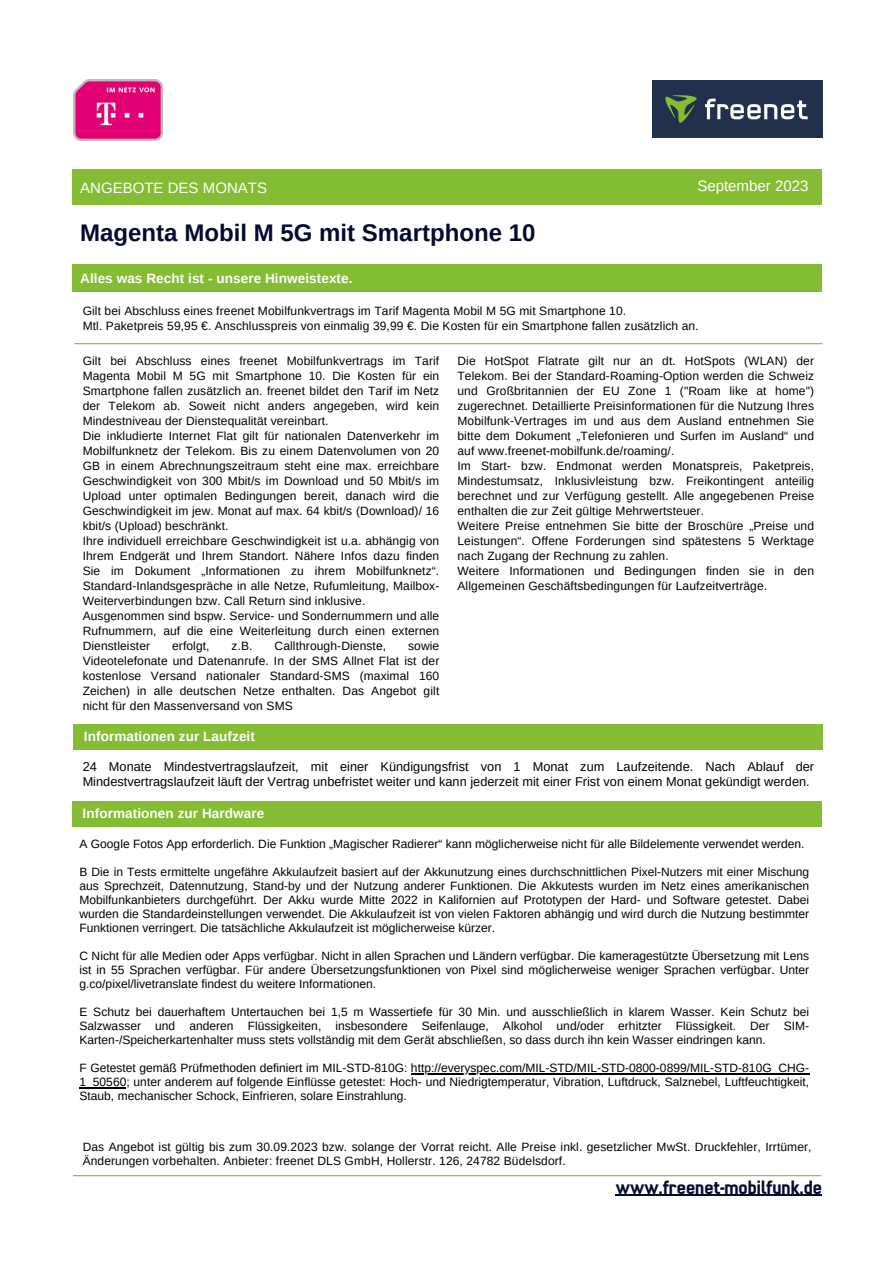
<style>
.page{position:relative;width:894px;height:1264px;background:#fff}
.page>*{position:absolute;margin:0;border:0;box-sizing:border-box;transform-origin:0 0}
.t1{font:700 24px "Arimo";color:#050a30}
.t2{font:500 18px "Q Type Freenet Comp";color:#050a30}
.t3{font:15px "Arimo";color:#fff}
.t4{font:700 13.5px "Arimo";letter-spacing:.005em;color:#fff}
.t5{font:12.75px/14.9px "Arimo";color:#000}
.t6{font:12px/15px "Arimo";letter-spacing:.01em;color:#000;text-align:justify}
</style>
<div class="page">
<div style="left:72px;top:169px;width:749px;height:36px;background:#84bc34"></div>
<div style="left:652px;top:80px;width:170px;height:58px;background:#21314d"></div>
<svg style="left:665px;top:95px;width:32px;height:28px"></svg>
<svg style="left:705px;top:99px;width:102px;height:20px"></svg>
<hr style="left:615px;top:1194px;width:206px;height:1px;background:#050a30">
<div style="left:72px;top:265px;width:749px;height:27px;background:#84bc34"></div>
<div style="left:74px;top:724px;width:748px;height:25px;background:#84bc34"></div>
<hr style="left:73px;top:1175px;width:748px;height:1px;background:#84bc34">
<img style="left:73px;top:79px;width:89px;height:62px">
<hr style="left:74px;top:343px;width:748px;height:1px;background:#84bc34">
<div style="left:72px;top:801px;width:749px;height:26px;background:#84bc34"></div>
<hr style="left:411px;top:1073px;width:398px;height:1px;background:#000">
<hr style="left:79px;top:1087px;width:47px;height:1px;background:#000">
<p class="t3" style="left:80px;top:179px;width:188px">ANGEBOTE DES MONATS</p>
<p class="t1" style="left:80px;top:219px;width:456px">Magenta Mobil M 5G mit Smartphone 10</p>
<p class="t4" style="left:80px;top:271px;width:274px">Alles was Recht ist - unsere Hinweistexte.</p>
<p class="t3" style="left:697px;top:177px;width:112px">September 2023</p>
<p class="t6" style="left:83px;top:303px;width:545px">Gilt bei Abschluss eines freenet Mobilfunkvertrags im Tarif Magenta Mobil M 5G mit Smartphone 10.</p>
<p class="t6" style="left:83px;top:318px;width:617px">Mtl. Paketpreis 59,95 €. Anschlusspreis von einmalig 39,99 €. Die Kosten für ein Smartphone fallen zusätzlich an.</p>
<p class="t6" style="left:83px;top:353px;width:358px">Gilt bei Abschluss eines freenet Mobilfunkvertrags im Tarif Magenta Mobil M 5G mit Smartphone 10. Die Kosten für ein Smartphone fallen zusätzlich an. freenet bildet den Tarif im Netz der Telekom ab. Soweit nicht anders angegeben, wird kein Mindestniveau der Dienstequalität vereinbart.</p>
<p class="t6" style="left:83px;top:428px;width:358px">Die inkludierte Internet Flat gilt für nationalen Datenverkehr im Mobilfunknetz der Telekom. Bis zu einem Datenvolumen von 20<br>GB in einem Abrechnungszeitraum steht eine max. erreichbare Geschwindigkeit von 300 Mbit/s im Download und 50 Mbit/s im Upload unter optimalen Bedingungen bereit, danach wird die Geschwindigkeit im jew. Monat auf max. 64 kbit/s (Download)/ 16 kbit/s (Upload) beschränkt.</p>
<p class="t6" style="left:83px;top:533px;width:358px">Ihre individuell erreichbare Geschwindigkeit ist u.a. abhängig von Ihrem Endgerät und Ihrem Standort. Nähere Infos dazu finden Sie im Dokument „Informationen zu ihrem Mobilfunknetz“.<br>Standard-Inlandsgespräche in alle Netze, Rufumleitung, Mailbox-Weiterverbindungen bzw. Call Return sind inklusive.</p>
<p class="t6" style="left:83px;top:608px;width:358px">Ausgenommen sind bspw. Service- und Sondernummern und alle Rufnummern, auf die eine Weiterleitung durch einen externen Dienstleister</p>
<p class="t6" style="left:83px;top:638px;width:358px;text-indent:325px">sowie Videotelefonate und Datenanrufe. In der SMS Allnet Flat ist der kostenlose Versand nationaler Standard-SMS (maximal 160<br>Zeichen) in alle deutschen Netze enthalten. Das Angebot gilt nicht für den Massenversand von SMS</p>
<p class="t6" style="left:172px;top:638px;width:39px">erfolgt,</p>
<p class="t6" style="left:231px;top:638px;width:23px">z.B.</p>
<p class="t6" style="left:274px;top:638px;width:113px">Callthrough-Dienste,</p>
<p class="t4" style="left:84px;top:728px;width:172px">Informationen zur Laufzeit</p>
<p class="t6" style="left:457px;top:353px;width:358px">Die HotSpot Flatrate gilt nur an dt. HotSpots (WLAN) der Telekom. Bei der Standard-Roaming-Option werden die Schweiz und Großbritannien der EU Zone 1 ("Roam like at home") zugerechnet. Detaillierte Preisinformationen für die Nutzung Ihres Mobilfunk-Vertrages im und aus dem Ausland entnehmen Sie bitte dem Dokument „Telefonieren und Surfen im Ausland“ und auf www.freenet-mobilfunk.de/roaming/.</p>
<p class="t6" style="left:457px;top:458px;width:358px">Im Start- bzw. Endmonat werden Monatspreis, Paketpreis, Mindestumsatz, Inklusivleistung bzw. Freikontingent anteilig berechnet und zur Verfügung gestellt. Alle angegebenen Preise enthalten die zur Zeit gültige Mehrwertsteuer.</p>
<p class="t6" style="left:457px;top:518px;width:358px">Weitere Preise entnehmen Sie bitte der Broschüre „Preise und Leistungen“. Offene Forderungen sind spätestens 5 Werktage nach Zugang der Rechnung zu zahlen.</p>
<p class="t6" style="left:457px;top:563px;width:358px">Weitere Informationen und Bedingungen finden sie in den<br>Allgemeinen Geschäftsbedingungen für Laufzeitverträge.</p>
<p class="t5" style="left:83px;top:759px;width:732px">24 Monate Mindestvertragslaufzeit, mit einer Kündigungsfrist von 1 Monat zum Laufzeitende. Nach Ablauf der<br>Mindestvertragslaufzeit läuft der Vertrag unbefristet weiter und kann jederzeit mit einer Frist von einem Monat gekündigt werden.</p>
<p class="t4" style="left:83px;top:806px;width:183px">Informationen zur Hardware</p>
<p class="t6" style="left:79px;top:836px;width:726px">A Google Fotos App erforderlich. Die Funktion „Magischer Radierer“ kann möglicherweise nicht für alle Bildelemente verwendet werden.</p>
<p class="t6" style="left:79px;top:865px;width:731px;line-height:14px">B Die in Tests ermittelte ungefähre Akkulaufzeit basiert auf der Akkunutzung eines durchschnittlichen Pixel-Nutzers mit einer Mischung aus Sprechzeit, Datennutzung, Stand-by und der Nutzung anderer Funktionen. Die Akkutests wurden im Netz eines amerikanischen Mobilfunkanbieters durchgefü hrt. Der Akku wurde Mitte 2022 in Kalifornien auf Prototypen der Hard- und Software getestet. Dabei wurden die Standardeinstellungen verwendet. Die Akkulaufzeit ist von vielen Faktoren abhängig und wird durch die Nutzung bestimmter Funktionen verringert. Die tatsächliche Akkulaufzeit ist möglicherweise kürzer.</p>
<p class="t6" style="left:79px;top:949px;width:731px;line-height:14px">C Nicht für alle Medien oder Apps verfügbar. Nicht in allen Sprachen und Ländern verfügbar. Die kameragestützte Übersetzung mit Lens ist in 55 Sprachen verfügbar. Für andere Übersetzungsfunktionen von Pixel sind möglicherweise weniger Sprachen verfügbar. Unter g.co/pixel/livetranslate findest du weitere Informationen.</p>
<p class="t6" style="left:79px;top:1005px;width:731px;line-height:14px">E Schutz bei dauerhaftem Untertauchen bei 1,5 m Wassertiefe für 30 Min. und ausschließlich in klarem Wasser. Kein Schutz bei Salzwasser und anderen Flüssigkeiten, insbesondere Seifenlauge, Alkohol und/oder erhitzter Flüssigkeit. Der SIM-Karten-/Speicherkartenhalter muss stets vollständig mit dem Gerät abschließen, so dass durch ihn kein Wasser eindringen kann.</p>
<p class="t6" style="left:79px;top:1061px;width:731px;line-height:14px">F Getestet gemäß Prüfmethoden definiert im MIL-STD-810G: http://everyspec.com/MIL-STD/MIL-STD-0800-0899/MIL-STD-810G_CHG-1_50560; unter anderem auf folgende Einflüsse getestet: Hoch- und Niedrigtemperatur, Vibration, Luftdruck, Salznebel, Luftfeuchtigkeit, Staub, mechanischer Schock, Einfrieren, solare Einstrahlung.</p>
<p class="t6" style="left:83px;top:1139px;width:730px">Das Angebot ist gültig bis zum 30.09.2023 bzw. solange der Vorrat reicht. Alle Preise inkl. gesetzlicher MwSt. Druckfehler, Irrtümer,<br>Änderungen vorbehalten. Anbieter: freenet DLS GmbH, Hollerstr. 126, 24782 Büdelsdorf.</p>
<p class="t2" style="left:615px;top:1173px;width:208px">www.freenet-mobilfunk.de</p>
</div>
